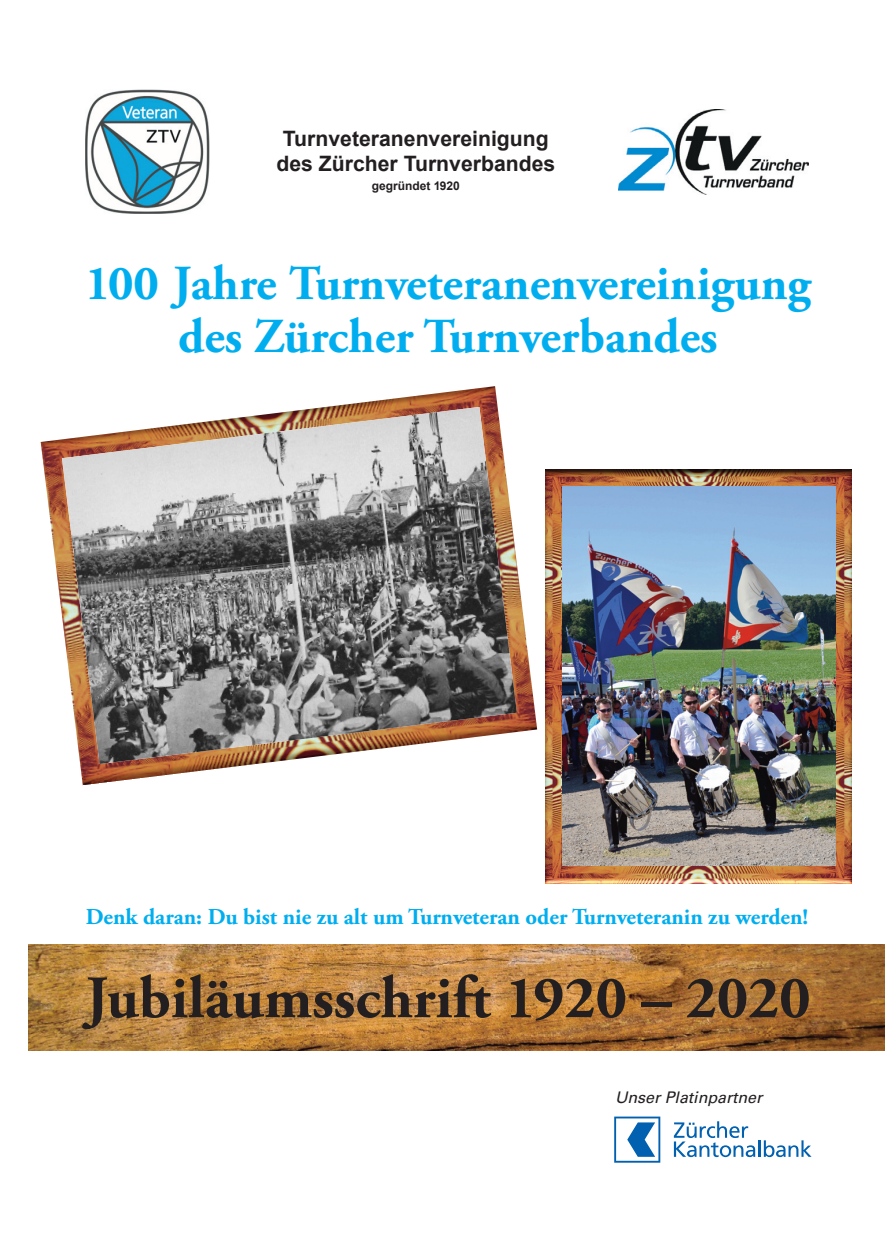
<style>
.page{position:relative;width:896px;height:1248px;background:#fff}
.page>*{position:absolute;margin:0;border:0;box-sizing:border-box;transform-origin:0 0}
.t1{font:700 60px "Adobe Garamond Pro";color:#231f20}
.t2{font:700 48.8px "Adobe Garamond Pro";color:#00aeef}
.t3{font:700 22.8px "Adobe Garamond Pro";color:#00aeef}
.t4{font:700 21.2px "Arial";color:#231f20}
.t5{font:italic 16px "Univers LT";color:#231f20}
.t6{font:700 12px "Arial";color:#231f20}
</style>
<div class="page">
<img style="left:28px;top:944px;width:856px;height:106px">
<img style="left:41px;top:386px;width:496px;height:399px">
<svg style="left:614px;top:1116px;width:46px;height:46px"></svg>
<svg style="left:674px;top:1121px;width:137px;height:35px"></svg>
<img style="left:85px;top:89px;width:125px;height:124px">
<img style="left:618px;top:109px;width:190px;height:85px">
<img style="left:62px;top:407px;width:455px;height:357px">
<img style="left:545px;top:469px;width:306px;height:414px">
<img style="left:563px;top:486px;width:272px;height:379px">
<p class="t4" style="left:283px;top:126px;width:267px">Turnveteranenvereinigung</p>
<p class="t4" style="left:276px;top:152px;width:280px">des Zürcher Turnverbandes</p>
<p class="t6" style="left:372px;top:179px;width:90px">gegründet 1920</p>
<p class="t2" style="left:85px;top:264px;width:727px">100 Jahre Turnveteranenvereinigung</p>
<p class="t2" style="left:178px;top:317px;width:541px">des Zürcher Turnverbandes</p>
<p class="t3" style="left:86px;top:907px;width:724px">Denk daran: Du bist nie zu alt um Turnveteran oder Turnveteranin zu werden!</p>
<p class="t1" style="left:85px;top:973px;width:726px">Jubiläumsschrift 1920 – 2020</p>
<p class="t5" style="left:615px;top:1091px;width:149px">Unser Platinpartner</p>
</div>
